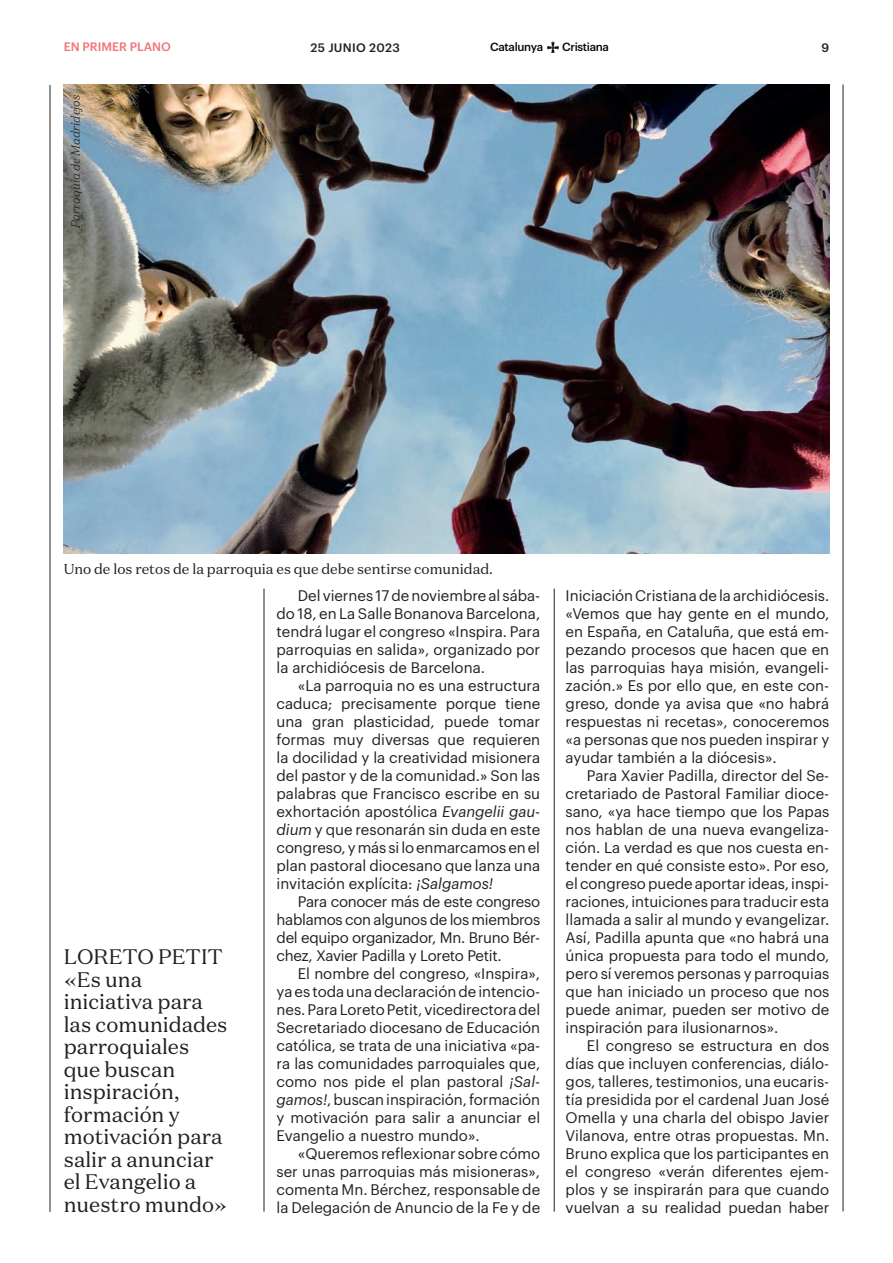
<style>
.page{position:relative;width:893px;height:1263px;background:#fff}
.page>*{position:absolute;margin:0;border:0;box-sizing:border-box;transform-origin:0 0}
.t1{font:21px/22.5px "Domaine Text";color:#231f20}
.t2{font:15px/18px "Graphik";color:#231f20;text-align:justify}
.t3{font:14.25px "Domaine Text";color:#231f20}
.t4{font:italic 300 12px "Domaine Text";color:#231f20}
.t5{font:500 12px "Graphik";color:#f27278}
.t6{font:500 12px "Graphik";letter-spacing:.025em;color:#231f20}
.t7{font:500 11.55px "Graphik";letter-spacing:-.03em;color:#07090c}
.s1{font-style:italic}
</style>
<div class="page">
<svg style="left:547px;top:42px;width:12px;height:11px"></svg>
<hr style="left:843px;top:85px;width:1px;height:1126px;background:#231f20">
<hr style="left:50px;top:85px;width:1px;height:1127px;background:#231f20">
<img style="left:64px;top:85px;width:765px;height:468px">
<hr style="left:264px;top:589px;width:1px;height:622px;background:#231f20">
<hr style="left:554px;top:589px;width:1px;height:622px;background:#231f20">
<p class="t5" style="left:64px;top:38px;width:109px">EN PRIMER PLANO</p>
<p class="t6" style="left:310px;top:38px;width:91px">25 JUNIO 2023</p>
<p class="t7" style="left:490px;top:38px;width:54px">Catalunya</p>
<p class="t7" style="left:562px;top:38px;width:48px">Cristiana</p>
<p class="t6" style="left:821px;top:38px;width:9px">9</p>
<p class="t4" style="left:68px;top:228px;width:135px;rotate:-90deg">Parroquia de Madridejos</p>
<p class="t3" style="left:64px;top:560px;width:431px">Uno de los retos de la parroquia es que debe sentirse comunidad.</p>
<h1 class="t1" style="left:64px;top:945px;width:165px">LORETO PETIT «Es una iniciativa para las comunidades parroquiales que buscan inspiración, formación y motivación para salir a anunciar el Evangelio a nuestro mundo»</h1>
<p class="t2" style="left:277px;top:585px;width:265px;text-indent:21px">Del viernes 17 de noviembre al sába&shy;do 18, en La Salle Bonanova Barcelona, tendrá lugar el congreso «Inspira. Para parroquias en salida», organizado por la archidiócesis de Barcelona.</p>
<p class="t2" style="left:277px;top:675px;width:265px;text-indent:21px">«La parroquia no es una estructura caduca; precisamente porque tiene una gran plasticidad, puede tomar formas muy diversas que requieren la docilidad y la creatividad misionera del pastor y de la comunidad.» Son las palabras que Francisco escribe en su exhortación apostólica <span class="s1">Evangelii gau&shy;dium</span> y que resonarán sin duda en este congreso, y más si lo enmarcamos en el plan pastoral diocesano que lanza una invitación explícita: <span class="s1">¡Salgamos!</span></p>
<p class="t2" style="left:277px;top:891px;width:265px;text-indent:21px">Para conocer más de este congreso hablamos con algunos de los miembros del equipo organizador, Mn. Bruno Bér&shy;chez, Xavier Padilla y Loreto Petit.</p>
<p class="t2" style="left:277px;top:963px;width:265px;text-indent:21px">El nombre del congreso, «Inspira», ya es toda una declaración de intencio&shy;nes. Para Loreto Petit, vicedirectora del Secretariado diocesano de Educación católica, se trata de una iniciativa «pa&shy;ra las comunidades parroquiales que, como nos pide el plan pastoral <span class="s1">¡Sal&shy;gamos!</span>, buscan inspiración, formación y motivación para salir a anunciar el Evangelio a nuestro mundo».</p>
<p class="t2" style="left:277px;top:1143px;width:265px;text-indent:21px">«Queremos reflexionar sobre cómo ser unas parroquias más misioneras», comenta Mn. Bérchez, responsable de la Delegación de Anuncio de la Fe y de</p>
<p class="t2" style="left:566px;top:585px;width:265px">Iniciación Cristiana de la archidiócesis. «Vemos que hay gente en el mundo, en España, en Cataluña, que está em&shy;pezando procesos que hacen que en las parroquias haya misión, evangeli&shy;zación.» Es por ello que, en este con&shy;greso, donde ya avisa que «no habrá respuestas ni recetas», conoceremos «a personas que nos pueden inspirar y ayudar también a la diócesis».</p>
<p class="t2" style="left:566px;top:765px;width:265px;text-indent:21px">Para Xavier Padilla, director del Se&shy;cretariado de Pastoral Familiar dioce&shy;sano, «ya hace tiempo que los Papas nos hablan de una nueva evangeliza&shy;ción. La verdad es que nos cuesta en&shy;tender en qué consiste esto». Por eso, el congreso puede aportar ideas, inspi&shy;raciones, intuiciones para traducir esta llamada a salir al mundo y evangelizar.<br>Así, Padilla apunta que «no habrá una única propuesta para todo el mundo, pero sí veremos personas y parroquias que han iniciado un proceso que nos puede animar, pueden ser motivo de inspiración para ilusionarnos».</p>
<p class="t2" style="left:566px;top:1035px;width:265px;text-indent:21px">El congreso se estructura en dos días que incluyen conferencias, diálo&shy;gos, talleres, testimonios, una eucaris&shy;tía presidida por el cardenal Juan José Omella y una charla del obispo Javier Vilanova, entre otras propuestas. Mn.<br>Bruno explica que los participantes en el congreso «verán diferentes ejem&shy;plos y se inspirarán para que cuando vuelvan a su realidad puedan haber</p>
</div>
